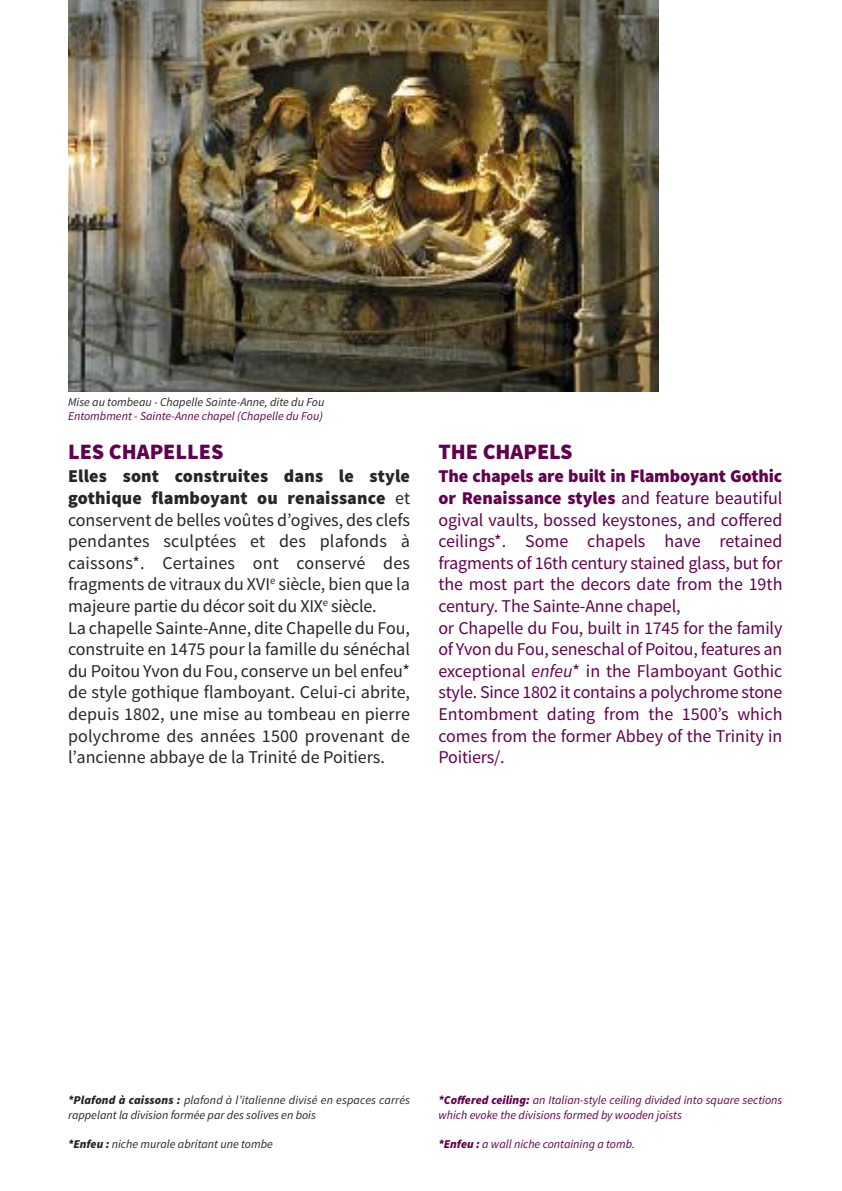
<style>
.page{position:relative;width:842px;height:1191px;background:#fff}
.page>*{position:absolute;margin:0;border:0;box-sizing:border-box;transform-origin:0 0}
.t1{font:900 22px "Source Sans Pro";color:#63004f}
.t2{font:18px/21.6px "Source Sans Pro";color:#272526}
.t3{font:18px/21.6px "Source Sans Pro";letter-spacing:-.01em;color:#63004f}
.t4{font:italic 12px/14.4px "Source Sans Pro";color:#63004f}
.t5{font:italic 12px/14.4px "Source Sans Pro";color:#272526}
.s1{font-weight:900}
.s2{font-style:italic}
</style>
<div class="page">
<img style="left:68px;top:0;width:591px;height:391px">
<p class="t5" style="left:68px;top:395px;width:258px">Mise au tombeau - Chapelle Sainte-Anne, dite du Fou</p>
<p class="t4" style="left:68px;top:409px;width:256px">Entombment - Sainte-Anne chapel (Chapelle du Fou)</p>
<p class="t1" style="left:68px;top:443px;width:157px">LES CHAPELLES</p>
<p class="t2" style="left:68px;top:467px;width:344px"><span class="s1">Elles sont construites dans le style gothique flamboyant ou renaissance</span> et conservent de belles voûtes d’ogives, des clefs pendantes sculptées et des plafonds à caissons*. Certaines ont conservé des fragments de vitraux du XVI<sup>e</sup> siècle, bien que la majeure partie du décor soit du XIX<sup>e</sup> siècle.<br>La chapelle Sainte-Anne, dite Chapelle du Fou, construite en 1475 pour la famille du sénéchal du Poitou Yvon du Fou, conserve un bel enfeu* de style gothique flamboyant. Celui-ci abrite, depuis 1802, une mise au tombeau en pierre polychrome des années 1500 provenant de l’ancienne abbaye de la Trinité de Poitiers.</p>
<p class="t1" style="left:438px;top:443px;width:136px">THE CHAPELS</p>
<p class="t3" style="left:438px;top:467px;width:346px"><span class="s1">The chapels are built in Flamboyant Gothic or Renaissance styles</span> and feature beautiful ogival vaults, bossed keystones, and coffered ceilings*. Some chapels have retained fragments of 16th century stained glass, but for the most part the decors date from the 19th century. The Sainte-Anne chapel,<br>or Chapelle du Fou, built in 1745 for the family of Yvon du Fou, seneschal of Poitou, features an exceptional <span class="s2">enfeu</span>* in the Flamboyant Gothic style. Since 1802 it contains a polychrome stone Entombment dating from the 1500’s which comes from the former Abbey of the Trinity in Poitiers/.</p>
<p class="t5" style="left:68px;top:1093px;width:343px"><span class="s1">*Plafond à caissons :</span> plafond à l’italienne divisé en espaces carrés rappelant la division formée par des solives en bois</p>
<p class="t5" style="left:68px;top:1136px;width:206px"><span class="s1">*Enfeu :</span> niche murale abritant une tombe</p>
<p class="t4" style="left:438px;top:1093px;width:346px"><span class="s1">*Coffered ceiling:</span> an Italian-style ceiling divided into square sections which evoke the divisions formed by wooden joists</p>
<p class="t4" style="left:438px;top:1136px;width:198px"><span class="s1">*Enfeu :</span> a wall niche containing a tomb.</p>
</div>
